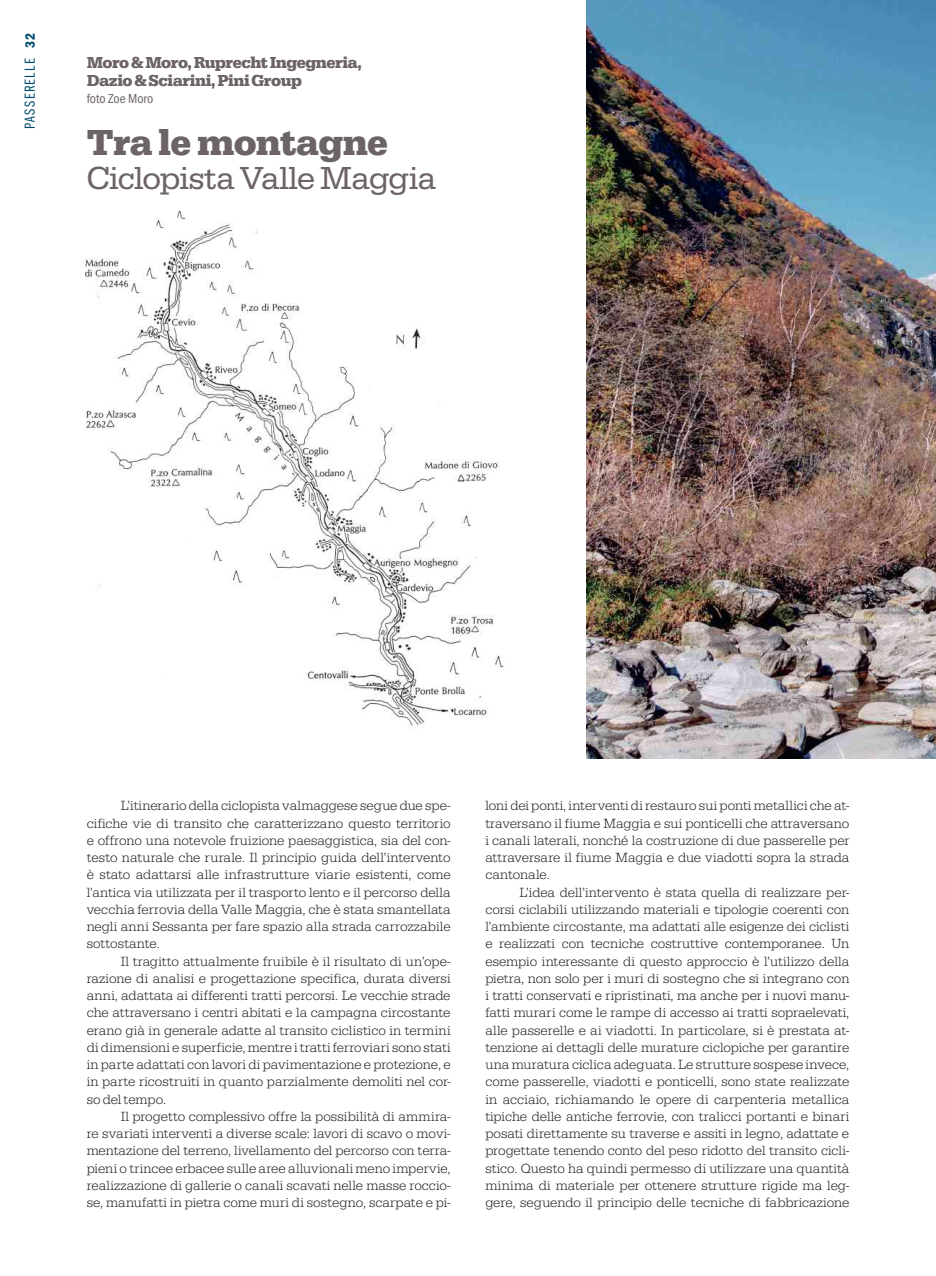
<style>
.page{position:relative;width:936px;height:1276px;background:#fff}
.page>*{position:absolute;margin:0;border:0;box-sizing:border-box;transform-origin:0 0}
.t1{font:700 37.5px "Serifa";letter-spacing:-.015em;color:#6c6369}
.t2{font:33px "Serifa";letter-spacing:-.015em;color:#6c6369}
.t3{font:700 16.5px/17.2px "Serifa";letter-spacing:-.03em;color:#6c6369}
.t4{font:15px "ITC Franklin Gothic Std Bk Cp";letter-spacing:.09em;color:#004b6c}
.t5{font:13.95px "ITC Franklin Gothic Std Dm Cd";color:#004b6c}
.t6{font:300 13.8px/17.2px "Serifa";color:#231f20;text-align:justify}
.t7{font:condensed 13.5px "ITC Franklin Gothic Std";color:#6c6369}
</style>
<div class="page">
<img style="left:85px;top:210px;width:419px;height:516px">
<img style="left:586px;top:0;width:349px;height:758px">
<p class="t5" style="left:25px;top:48px;width:16px;rotate:-90deg">32</p>
<p class="t4" style="left:24px;top:129px;width:72px;rotate:-90deg">PASSERELLE</p>
<p class="t3" style="left:87px;top:56px;width:277px">Moro &amp; Moro, Ruprecht Ingegneria,<br>Dazio &amp; Sciarini, Pini Group</p>
<p class="t7" style="left:87px;top:93px;width:68px">foto Zoe Moro</p>
<h1 class="t1" style="left:87px;top:129px;width:303px">Tra le montagne</h1>
<h2 class="t2" style="left:87px;top:166px;width:351px">Ciclopista Valle Maggia</h2>
<p class="t6" style="left:87px;top:798px;width:365px;text-indent:34px">L’itinerario della ciclopista valmaggese segue due spe&shy;cifiche vie di transito che caratterizzano questo territorio e offrono una notevole fruizione paesaggistica, sia del con&shy;testo naturale che rurale. Il principio guida dell’intervento è stato adattarsi alle infrastrutture viarie esistenti, come l’antica via utilizzata per il trasporto lento e il percorso della vecchia ferrovia della Valle Maggia, che è stata smantellata negli anni Sessanta per fare spazio alla strada carrozzabile sottostante.</p>
<p class="t6" style="left:87px;top:953px;width:365px;text-indent:34px">Il tragitto attualmente fruibile è il risultato di un’ope&shy;razione di analisi e progettazione specifica, durata diversi anni, adattata ai differenti tratti percorsi. Le vecchie strade che attraversano i centri abitati e la campagna circostante erano già in generale adatte al transito ciclistico in termini di dimensioni e superficie, mentre i tratti ferroviari sono stati in parte adattati con lavori di pavimentazione e protezione, e in parte ricostruiti in quanto parzialmente demoliti nel cor&shy;so del tempo.</p>
<p class="t6" style="left:87px;top:1108px;width:365px;text-indent:34px">Il progetto complessivo offre la possibilità di ammira&shy;re svariati interventi a diverse scale: lavori di scavo o movi&shy;mentazione del terreno, livellamento del percorso con terra&shy;pieni o trincee erbacee sulle aree alluvionali meno impervie, realizzazione di gallerie o canali scavati nelle masse roccio&shy;se, manufatti in pietra come muri di sostegno, scarpate e pi-</p>
<p class="t6" style="left:485px;top:798px;width:366px">loni dei ponti, interventi di restauro sui ponti metallici che at&shy;traversano il fiume Maggia e sui ponticelli che attraversano i canali laterali, nonché la costruzione di due passerelle per attraversare il fiume Maggia e due viadotti sopra la strada cantonale.</p>
<p class="t6" style="left:485px;top:884px;width:365px;text-indent:34px">L’idea dell’intervento è stata quella di realizzare per&shy;corsi ciclabili utilizzando materiali e tipologie coerenti con l’ambiente circostante, ma adattati alle esigenze dei ciclisti e realizzati con tecniche costruttive contemporanee. Un esempio interessante di questo approccio è l’utilizzo della pietra, non solo per i muri di sostegno che si integrano con i tratti conservati e ripristinati, ma anche per i nuovi manu&shy;fatti murari come le rampe di accesso ai tratti sopraelevati, alle passerelle e ai viadotti. In particolare, si è prestata at&shy;tenzione ai dettagli delle murature ciclopiche per garantire una muratura ciclica adeguata. Le strutture sospese invece, come passerelle, viadotti e ponticelli, sono state realizzate in acciaio, richiamando le opere di carpenteria metallica tipiche delle antiche ferrovie, con tralicci portanti e binari posati direttamente su traverse e assiti in legno, adattate e progettate tenendo conto del peso ridotto del transito cicli&shy;stico. Questo ha quindi permesso di utilizzare una quantità minima di materiale per ottenere strutture rigide ma leg&shy;gere, seguendo il principio delle tecniche di fabbricazione</p>
</div>
